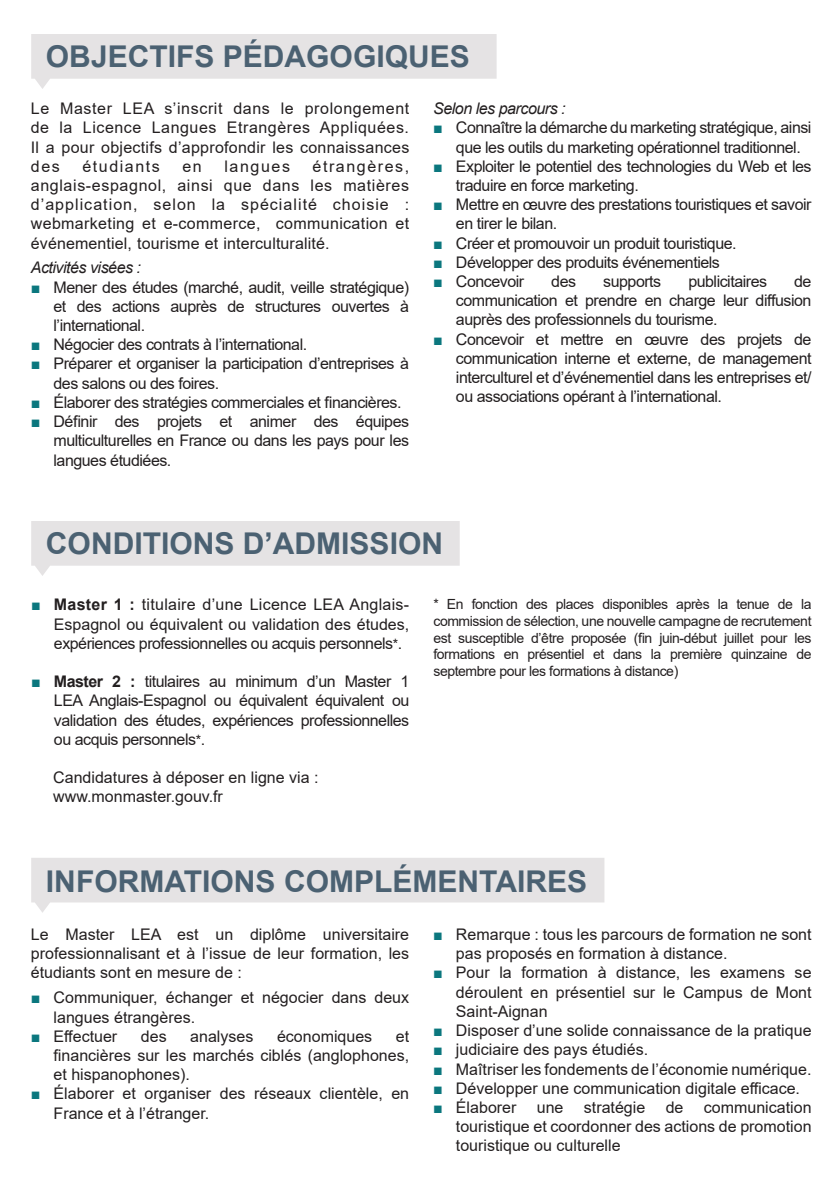
<style>
.page{position:relative;width:840px;height:1191px;background:#fff}
.page>*{position:absolute;margin:0;border:0;box-sizing:border-box;transform-origin:0 0}
.t1{font:700 30px "Arial";color:#4b6172}
.t2{font:16px/19.2px "Arial";letter-spacing:-.03em;color:#231f20;text-align:justify}
.t3{font:16px/19.2px "Arial";color:#231f20}
.t4{font:italic 16px "Arial";letter-spacing:-.03em;color:#231f20}
.t5{font:16px "Arial";letter-spacing:.1em;color:#231f20}
.t6{font:14px/16.8px "Arial";letter-spacing:-.03em;color:#231f20;text-align:justify}
.s1{color:#0b777e}
.s2{font-weight:700}
.s3{font-size:14px}
</style>
<div class="page">
<svg style="left:31px;top:521px;width:428px;height:55px"></svg>
<svg style="left:31px;top:34px;width:465px;height:55px"></svg>
<svg style="left:31px;top:858px;width:573px;height:54px"></svg>
<p class="t1" style="left:46px;top:36px;width:425px">OBJECTIFS PÉDAGOGIQUES</p>
<p class="t2" style="left:31px;top:99px;width:380px">Le Master LEA s’inscrit dans le prolongement de la Licence Langues Etrangères Appliquées.<br>Il a pour objectifs d’approfondir les connaissances des</p>
<p class="t2" style="left:31px;top:156px;width:380px;text-indent:281px">étrangères, anglais-espagnol, ainsi que dans les matières d’application, selon la spécialité choisie : webmarketing et e-commerce, communication et événementiel, tourisme et interculturalité.</p>
<p class="t4" style="left:31px;top:257px;width:112px">Activités visées :</p>
<p class="t2" style="left:53px;top:277px;width:357px;text-indent:-23px"><span class="s1">■</span> Mener des études (marché, audit, veille stratégique) et des actions auprès de structures ouvertes à l’international.</p>
<p class="t2" style="left:31px;top:335px;width:278px"><span class="s1">■</span> Négocier des contrats à l’international.</p>
<p class="t2" style="left:53px;top:354px;width:357px;text-indent:-23px"><span class="s1">■</span> Préparer et organiser la participation d’entreprises à des salons ou des foires.</p>
<p class="t2" style="left:31px;top:392px;width:372px"><span class="s1">■</span> Élaborer des stratégies commerciales et financières.</p>
<p class="t2" style="left:53px;top:412px;width:357px;text-indent:-23px"><span class="s1">■</span> Définir des projets et animer des équipes multiculturelles en France ou dans les pays pour les langues étudiées.</p>
<p class="t5" style="left:82px;top:155px;width:79px">étudiants</p>
<p class="t2" style="left:182px;top:156px;width:21px">en</p>
<p class="t5" style="left:224px;top:155px;width:67px">langues</p>
<p class="t4" style="left:433px;top:98px;width:134px">Selon les parcours :</p>
<p class="t2" style="left:455px;top:118px;width:357px;text-indent:-23px"><span class="s1">■</span> Connaître la démarche du marketing stratégique, ainsi que les outils du marketing opérationnel traditionnel.</p>
<p class="t2" style="left:455px;top:156px;width:357px;text-indent:-23px"><span class="s1">■</span> Exploiter le potentiel des technologies du Web et les traduire en force marketing.</p>
<p class="t2" style="left:455px;top:195px;width:357px;text-indent:-23px"><span class="s1">■</span> Mettre en œuvre des prestations touristiques et savoir en tirer le bilan.</p>
<p class="t2" style="left:433px;top:233px;width:305px"><span class="s1">■</span> Créer et promouvoir un produit touristique.</p>
<p class="t2" style="left:433px;top:252px;width:288px"><span class="s1">■</span> Développer des produits événementiels</p>
<p class="t2" style="left:433px;top:272px;width:92px"><span class="s1">■</span> Concevoir</p>
<p class="t2" style="left:551px;top:272px;width:26px">des</p>
<p class="t2" style="left:603px;top:272px;width:59px">supports</p>
<p class="t2" style="left:688px;top:272px;width:80px">publicitaires</p>
<p class="t2" style="left:455px;top:272px;width:357px;text-indent:338px">de communication et prendre en charge leur diffusion auprès des professionnels du tourisme.</p>
<p class="t2" style="left:455px;top:329px;width:357px;text-indent:-23px"><span class="s1">■</span> Concevoir et mettre en œuvre des projets de communication interne et externe, de management interculturel et d’événementiel dans les entreprises et/ ou associations opérant à l’international.</p>
<p class="t1" style="left:46px;top:522px;width:398px">CONDITIONS D’ADMISSION</p>
<p class="t2" style="left:54px;top:595px;width:357px;text-indent:-23px"><span class="s1">■</span> <span class="s2">Master 1 :</span> titulaire d’une Licence LEA Anglais-Espagnol ou équivalent ou validation des études, expériences professionnelles ou acquis personnels<span class="s3">*</span>.</p>
<p class="t2" style="left:54px;top:672px;width:357px;text-indent:-23px"><span class="s1">■</span> <span class="s2">Master 2 :</span> titulaires au minimum d’un Master 1<br>LEA Anglais-Espagnol ou équivalent équivalent ou validation des études, expériences professionnelles ou acquis personnels<span class="s3">*</span>.</p>
<p class="t3" style="left:53px;top:768px;width:267px">Candidatures à déposer en ligne via : www.monmaster.gouv.fr</p>
<p class="t6" style="left:433px;top:595px;width:379px">* En fonction des places disponibles après la tenue de la commission de sélection, une nouvelle campagne de recrutement est susceptible d’être proposée (fin juin-début juillet pour les formations en présentiel et dans la première quinzaine de septembre pour les formations à distance)</p>
<p class="t1" style="left:46px;top:860px;width:542px">INFORMATIONS COMPLÉMENTAIRES</p>
<p class="t2" style="left:31px;top:924px;width:379px">Le Master LEA est un diplôme universitaire professionnalisant et à l’issue de leur formation, les étudiants sont en mesure de :</p>
<p class="t3" style="left:54px;top:988px;width:357px;text-indent:-23px"><span class="s1">■</span> Communiquer, échanger et négocier dans deux langues étrangères.</p>
<p class="t3" style="left:31px;top:1026px;width:88px"><span class="s1">■</span> Effectuer</p>
<p class="t2" style="left:141px;top:1026px;width:27px">des</p>
<p class="t3" style="left:190px;top:1026px;width:65px">analyses</p>
<p class="t3" style="left:277px;top:1026px;width:97px">économiques</p>
<p class="t3" style="left:455px;top:924px;width:357px;text-indent:-23px"><span class="s1">■</span> Remarque : tous les parcours de formation ne sont pas proposés en formation à distance.</p>
<p class="t2" style="left:455px;top:963px;width:357px;text-indent:-23px"><span class="s1">■</span> Pour la formation à distance, les examens se déroulent en présentiel sur le Campus de Mont Saint-Aignan</p>
<p class="t3" style="left:433px;top:1020px;width:379px"><span class="s1">■</span> Disposer d’une solide connaissance de la pratique</p>
<p class="t3" style="left:433px;top:1040px;width:216px"><span class="s1">■</span> judiciaire des pays étudiés.</p>
<p class="t3" style="left:433px;top:1059px;width:379px"><span class="s1">■</span> Maîtriser les fondements de l’économie numérique.</p>
<p class="t3" style="left:433px;top:1078px;width:368px"><span class="s1">■</span> Développer une communication digitale efficace.</p>
<p class="t3" style="left:433px;top:1097px;width:85px"><span class="s1">■</span> Élaborer</p>
<p class="t2" style="left:536px;top:1097px;width:28px">une</p>
<p class="t3" style="left:583px;top:1097px;width:63px">stratégie</p>
<p class="t2" style="left:665px;top:1097px;width:19px">de</p>
<p class="t2" style="left:54px;top:1026px;width:357px;text-indent:342px">et financières sur les marchés ciblés (anglophones, et hispanophones).</p>
<p class="t3" style="left:54px;top:1084px;width:357px;text-indent:-23px"><span class="s1">■</span> Élaborer et organiser des réseaux clientèle, en<br>France et à l’étranger.</p>
<p class="t2" style="left:455px;top:1097px;width:357px;text-indent:248px">communication touristique et coordonner des actions de promotion touristique ou culturelle</p>
</div>
